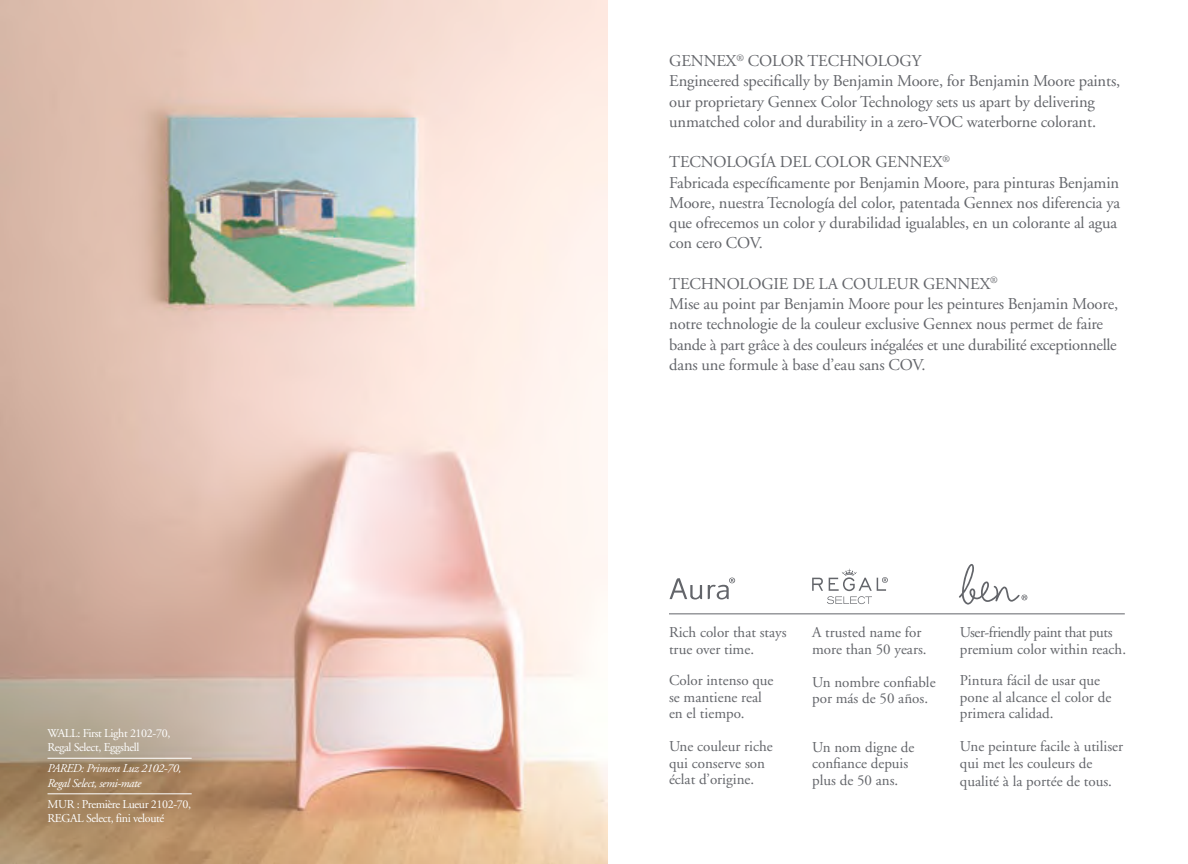
<style>
.page{position:relative;width:1188px;height:864px;background:#fff}
.page>*{position:absolute;margin:0;border:0;box-sizing:border-box;transform-origin:0 0}
.t1{font:16.5px/20.2px "Adobe Garamond";letter-spacing:-.01em;color:#63656a}
.t2{font:15px/16.5px "Adobe Garamond";color:#63656a}
.t3{font:15px/16.5px "Adobe Garamond";letter-spacing:-.03em;color:#63656a}
.t4{font:12px/14.4px "Adobe Garamond";letter-spacing:-.03em;color:#fff}
.t5{font:italic 12px/14.4px "Adobe Garamond";letter-spacing:-.03em;color:#fff}
</style>
<div class="page">
<img style="left:0;top:0;width:608px;height:864px">
<svg style="left:812px;top:569px;width:76px;height:35px"></svg>
<svg style="left:670px;top:578px;width:65px;height:22px"></svg>
<svg style="left:959px;top:564px;width:68px;height:41px"></svg>
<hr style="left:48px;top:758px;width:144px;height:1px;background:#fff">
<hr style="left:48px;top:794px;width:144px;height:1px;background:#fff">
<hr style="left:669px;top:614px;width:456px;height:1px;background:#63656a">
<p class="t4" style="left:48px;top:726px;width:124px">WALL: First Light 2102-70,<br>Regal Select, Eggshell</p>
<p class="t5" style="left:48px;top:762px;width:135px">PARED: Primera Luz 2102-70,<br>Regal Select, semi-mate</p>
<p class="t4" style="left:48px;top:797px;width:145px">MUR : Première Lueur 2102-70,<br>REGAL Select, fini velouté</p>
<p class="t1" style="left:669px;top:51px;width:452px">GENNEX<sup>®</sup> COLOR TECHNOLOGY<br>Engineered specifically by Benjamin Moore, for Benjamin Moore paints, our proprietary Gennex Color Technology sets us apart by delivering unmatched color and durability in a zero-VOC waterborne colorant.</p>
<p class="t1" style="left:669px;top:152px;width:452px">TECNOLOGÍA DEL COLOR GENNEX<sup>®<br></sup>Fabricada específicamente por Benjamin Moore, para pinturas Benjamin Moore, nuestra Tecnología del color, patentada Gennex nos diferencia ya que ofrecemos un color y durabilidad igualables, en un colorante al agua con cero COV.</p>
<p class="t1" style="left:669px;top:274px;width:450px">TECHNOLOGIE DE LA COULEUR GENNEX<sup>®<br></sup>Mise au point par Benjamin Moore pour les peintures Benjamin Moore, notre technologie de la couleur exclusive Gennex nous permet de faire bande à part grâce à des couleurs inégalées et une durabilité exceptionnelle dans une formule à base d’eau sans COV.</p>
<p class="t2" style="left:669px;top:625px;width:119px">Rich color that stays true over time.</p>
<p class="t2" style="left:669px;top:673px;width:106px">Color intenso que se mantiene real en el tiempo.</p>
<p class="t2" style="left:669px;top:739px;width:105px">Une couleur riche qui conserve son éclat d’origine.</p>
<p class="t2" style="left:812px;top:625px;width:116px">A trusted name for more than 50 years.</p>
<p class="t2" style="left:812px;top:674px;width:125px">Un nombre confiable por más de 50 años.</p>
<p class="t2" style="left:812px;top:739px;width:104px">Un nom digne de confiance depuis plus de 50 ans.</p>
<p class="t3" style="left:960px;top:625px;width:168px">User-friendly paint that puts premium color within reach.</p>
<p class="t2" style="left:960px;top:673px;width:153px">Pintura fácil de usar que pone al alcance el color de primera calidad.</p>
<p class="t2" style="left:960px;top:739px;width:165px">Une peinture facile à utiliser qui met les couleurs de</p>
<p class="t2" style="left:960px;top:773px;width:154px">qualité à la portée de tous.</p>
</div>
